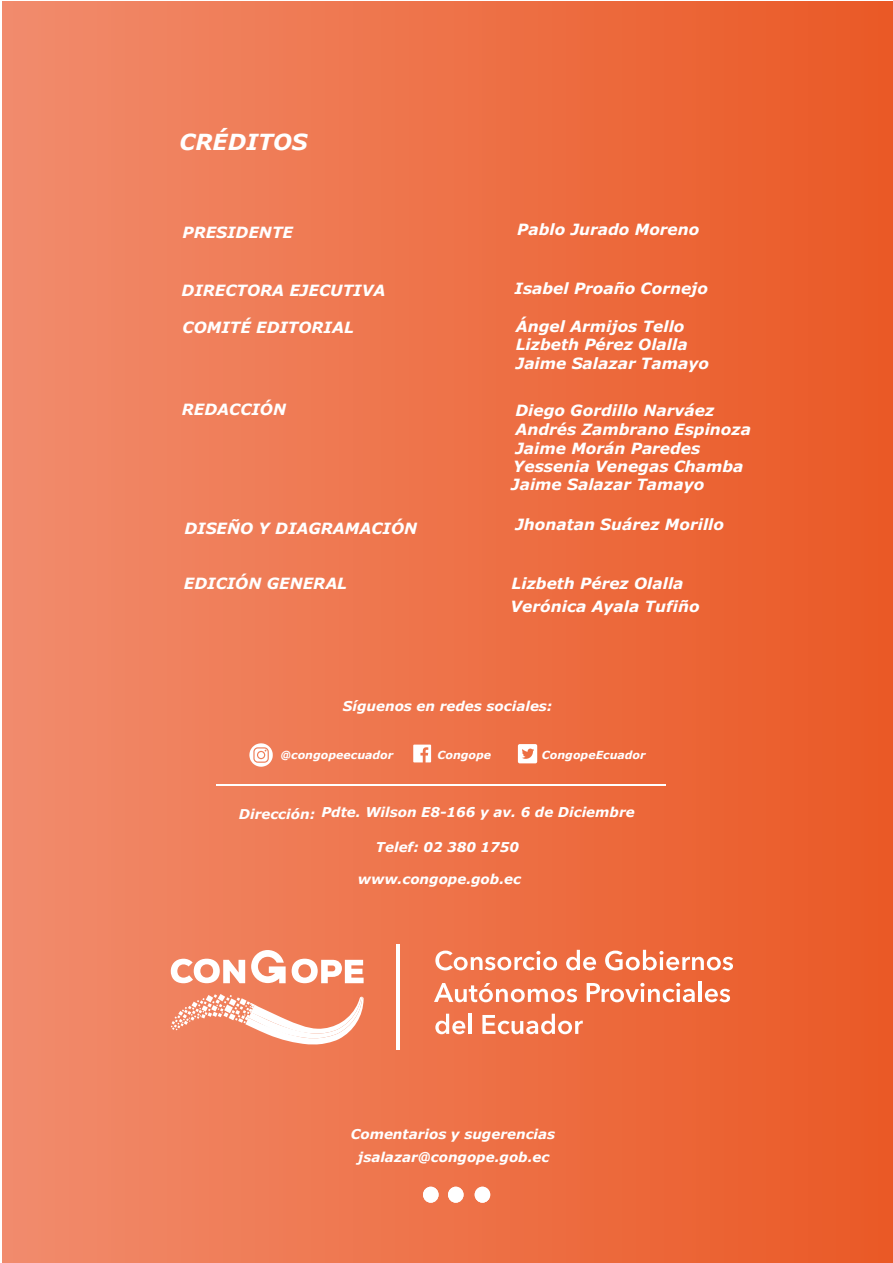
<style>
.page{position:relative;width:893px;height:1263px;background:#fff}
.page>*{position:absolute;margin:0;border:0;box-sizing:border-box;transform-origin:0 0}
.t1{font:italic 700 22.05px "Verdana";color:#fff}
.t2{font:italic 700 15.45px/18.5px "Verdana";color:#fff}
.t3{font:italic 700 13.5px/23.2px "Verdana";color:#fff;text-align:center}
.t4{font:italic 700 11.1px "Verdana";color:#fff}
</style>
<div class="page">
<div style="left:2px;top:2px;width:891px;height:1261px;background:linear-gradient(to right,#f18c6d,#ea5925)"></div>
<svg style="left:423px;top:1187px;width:16px;height:16px"></svg>
<svg style="left:448px;top:1187px;width:16px;height:16px"></svg>
<svg style="left:475px;top:1187px;width:15px;height:16px"></svg>
<svg style="left:413px;top:744px;width:18px;height:18px"></svg>
<svg style="left:518px;top:744px;width:19px;height:19px"></svg>
<svg style="left:249px;top:743px;width:24px;height:24px"></svg>
<hr style="left:216px;top:784px;width:449px;height:1px;background:#fff">
<svg style="left:171px;top:994px;width:193px;height:51px"></svg>
<svg style="left:171px;top:959px;width:74px;height:24px"></svg>
<svg style="left:292px;top:959px;width:72px;height:24px"></svg>
<svg style="left:251px;top:950px;width:35px;height:33px"></svg>
<svg style="left:435px;top:950px;width:122px;height:20px"></svg>
<svg style="left:566px;top:950px;width:30px;height:20px"></svg>
<svg style="left:605px;top:950px;width:128px;height:20px"></svg>
<svg style="left:434px;top:983px;width:143px;height:19px"></svg>
<svg style="left:587px;top:983px;width:108px;height:19px"></svg>
<hr style="left:698px;top:982px;width:4px;height:20px;background:#fff">
<svg style="left:705px;top:989px;width:25px;height:13px"></svg>
<svg style="left:435px;top:1014px;width:30px;height:20px"></svg>
<hr style="left:468px;top:1014px;width:4px;height:20px;background:#fff">
<svg style="left:482px;top:1014px;width:101px;height:20px"></svg>
<hr style="left:397px;top:944px;width:3px;height:106px;background:#fff">
<h1 class="t1" style="left:179px;top:128px;width:130px">CRÉDITOS</h1>
<p class="t2" style="left:182px;top:223px;width:112px">PRESIDENTE</p>
<p class="t2" style="left:517px;top:221px;width:184px">Pablo Jurado Moreno</p>
<p class="t2" style="left:182px;top:281px;width:205px">DIRECTORA EJECUTIVA</p>
<p class="t2" style="left:183px;top:319px;width:173px">COMITÉ EDITORIAL</p>
<p class="t2" style="left:182px;top:400px;width:106px">REDACCIÓN</p>
<p class="t2" style="left:515px;top:279px;width:195px">Isabel Proaño Cornejo</p>
<p class="t2" style="left:516px;top:317px;width:195px">Ángel Armijos Tello<br>Lizbeth Pérez Olalla<br>Jaime Salazar Tamayo</p>
<p class="t2" style="left:515px;top:402px;width:200px">Diego Gordillo Narváez</p>
<p class="t2" style="left:515px;top:439px;width:186px">Jaime Morán Paredes</p>
<p class="t2" style="left:511px;top:475px;width:195px">Jaime Salazar Tamayo</p>
<p class="t2" style="left:515px;top:420px;width:237px">Andrés Zambrano Espinoza</p>
<p class="t2" style="left:513px;top:457px;width:232px">Yessenia Venegas Chamba</p>
<p class="t2" style="left:515px;top:516px;width:210px">Jhonatan Suárez Morillo</p>
<p class="t2" style="left:184px;top:519px;width:234px">DISEÑO Y DIAGRAMACIÓN</p>
<p class="t2" style="left:184px;top:574px;width:165px">EDICIÓN GENERAL</p>
<p class="t2" style="left:511px;top:571px;width:191px;line-height:23.2px">Lizbeth Pérez Olalla<br>Verónica Ayala Tufiño</p>
<p class="t3" style="left:343px;top:695px;width:211px">Síguenos en redes sociales:</p>
<p class="t4" style="left:281px;top:748px;width:114px">@congopeecuador</p>
<p class="t4" style="left:437px;top:748px;width:55px">Congope</p>
<p class="t4" style="left:542px;top:748px;width:105px">CongopeEcuador</p>
<p class="t3" style="left:239px;top:800px;width:397px">Dirección: Pdte. Wilson E8-166 y av. 6 de Diciembre</p>
<p class="t3" style="left:376px;top:836px;width:145px">Telef: 02 380 1750</p>
<p class="t3" style="left:358px;top:868px;width:165px">www.congope.gob.ec</p>
<p class="t3" style="left:351px;top:1122px;width:206px">Comentarios y sugerencias jsalazar@congope.gob.ec</p>
</div>
